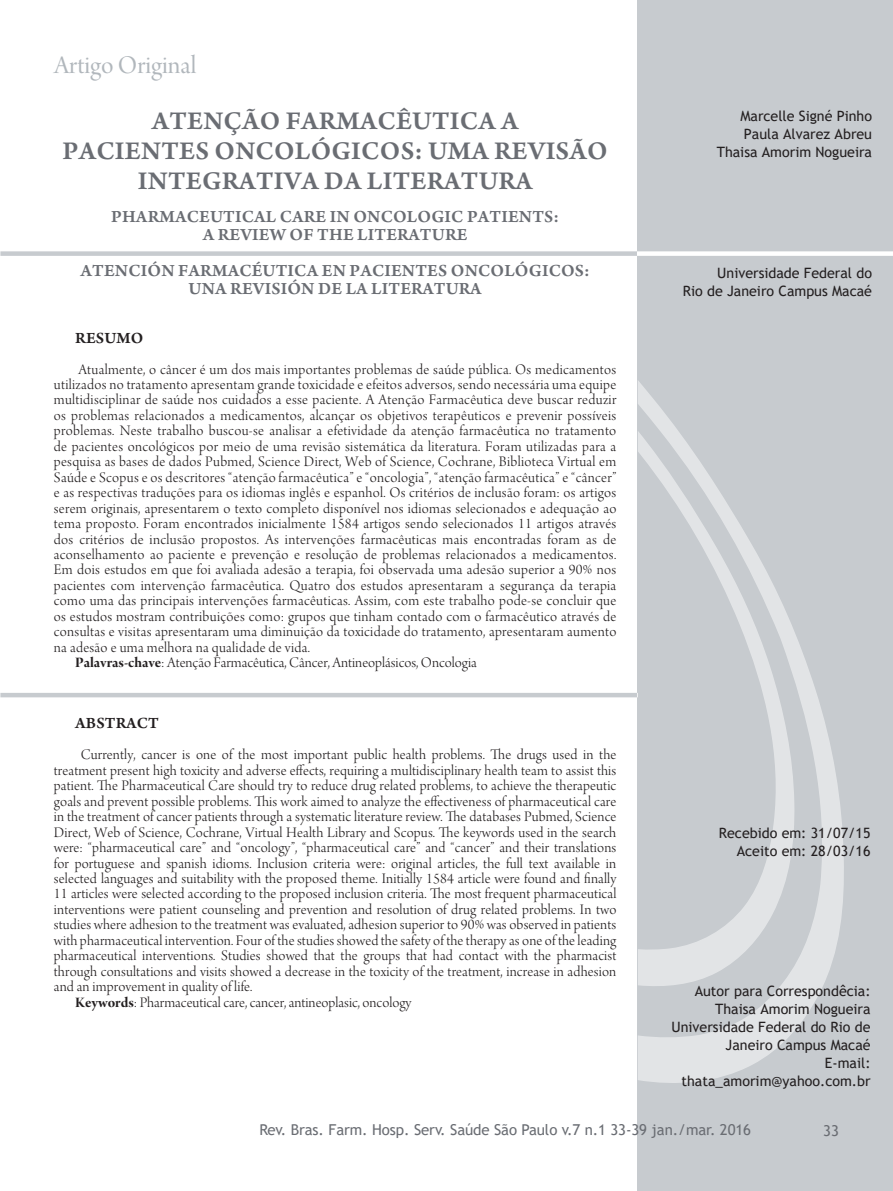
<style>
.page{position:relative;width:893px;height:1191px;background:#fff}
.page>*{position:absolute;margin:0;border:0;box-sizing:border-box;transform-origin:0 0}
.t1{font:27px/30px "Arno Pro Smbd Sm Text";letter-spacing:.01em;color:#6a6d73;text-align:center}
.t2{font:27px "Arno Pro Display";color:#b1b7bc}
.t3{font:18px/18px "Arno Pro Smbd Sm Text";letter-spacing:.01em;color:#6a6d73;text-align:center}
.t4{font:16.5px "Arno Pro Smbd Sm Text";letter-spacing:.01em;color:#231f20}
.t5{font:15.45px "Arno Pro Light Display";letter-spacing:.02em;color:#231f20}
.t6{font:15.45px "Arno Pro Light Display";color:#231f20}
.t7{font:15px "Trebuchet MS";letter-spacing:-.005em;color:#6a6d73}
.t8{font:14.25px/18px "Trebuchet MS";color:#231f20;text-align:right}
.s1{font-family:"Arno Pro Bold Display"}
</style>
<div class="page">
<div style="left:637px;top:0;width:255px;height:1191px;background:#c7cbcf"></div>
<svg style="left:638px;top:381px;width:206px;height:702px"></svg>
<svg style="left:637px;top:431px;width:158px;height:557px"></svg>
<hr style="left:0;top:693px;width:637px;height:4px;background:#c7cbcf">
<svg style="left:0;top:251px;width:892px;height:5px;background:#d9dbde"></svg>
<h1 class="t2" style="left:54px;top:50px;width:144px">Artigo Original</h1>
<h1 class="t1" style="left:63px;top:107px;width:546px">ATENÇÃO FARMACÊUTICA A<br>PACIENTES ONCOLÓGICOS: UMA REVISÃO<br>INTEGRATIVA DA LITERATURA</h1>
<p class="t3" style="left:111px;top:209px;width:449px">PHARMACEUTICAL CARE IN ONCOLOGIC PATIENTS:<br>A REVIEW OF THE LITERATURE</p>
<p class="t3" style="left:81px;top:263px;width:510px">ATENCIÓN FARMACÉUTICA EN PACIENTES ONCOLÓGICOS:<br>UNA REVISIÓN DE LA LITERATURA</p>
<p class="t4" style="left:75px;top:328px;width:70px">RESUMO</p>
<p class="t5" style="left:78px;top:361px;width:539px">Atualmente, o câncer é um dos mais importantes problemas de saúde pública. Os medicamentos</p>
<p class="t5" style="left:54px;top:376px;width:564px">utilizados no tratamento apresentam grande toxicidade e efeitos adversos, sendo necessária uma equipe</p>
<p class="t5" style="left:54px;top:391px;width:564px">multidisciplinar de saúde nos cuidados a esse paciente. A Atenção Farmacêutica deve buscar reduzir</p>
<p class="t5" style="left:54px;top:407px;width:564px">os problemas relacionados a medicamentos, alcançar os objetivos terapêuticos e prevenir possíveis</p>
<p class="t5" style="left:54px;top:422px;width:564px">problemas. Neste trabalho buscou-se analisar a efetividade da atenção farmacêutica no tratamento</p>
<p class="t5" style="left:54px;top:438px;width:564px">de pacientes oncológicos por meio de uma revisão sistemática da literatura. Foram utilizadas para a</p>
<p class="t5" style="left:54px;top:453px;width:564px">pesquisa as bases de dados Pubmed, Science Direct, Web of Science, Cochrane, Biblioteca Virtual em</p>
<p class="t5" style="left:54px;top:469px;width:564px">Saúde e Scopus e os descritores “atenção farmacêutica” e “oncologia”, “atenção farmacêutica” e “câncer”</p>
<p class="t5" style="left:54px;top:484px;width:564px">e as respectivas traduções para os idiomas inglês e espanhol. Os critérios de inclusão foram: os artigos</p>
<p class="t5" style="left:54px;top:500px;width:564px">serem originais, apresentarem o texto completo disponível nos idiomas selecionados e adequação ao</p>
<p class="t5" style="left:54px;top:515px;width:564px">tema proposto. Foram encontrados inicialmente 1584 artigos sendo selecionados 11 artigos através</p>
<p class="t5" style="left:54px;top:531px;width:564px">dos critérios de inclusão propostos. As intervenções farmacêuticas mais encontradas foram as de</p>
<p class="t5" style="left:54px;top:546px;width:564px">aconselhamento ao paciente e prevenção e resolução de problemas relacionados a medicamentos.</p>
<p class="t5" style="left:54px;top:561px;width:564px">Em dois estudos em que foi avaliada adesão a terapia, foi observada uma adesão superior a 90% nos</p>
<p class="t5" style="left:54px;top:577px;width:564px">pacientes com intervenção farmacêutica. Quatro dos estudos apresentaram a segurança da terapia</p>
<p class="t5" style="left:54px;top:592px;width:564px">como uma das principais intervenções farmacêuticas. Assim, com este trabalho pode-se concluir que</p>
<p class="t5" style="left:54px;top:608px;width:564px">os estudos mostram contribuições como: grupos que tinham contado com o farmacêutico através de</p>
<p class="t5" style="left:54px;top:623px;width:564px">consultas e visitas apresentaram uma diminuição da toxicidade do tratamento, apresentaram aumento</p>
<p class="t5" style="left:54px;top:639px;width:258px">na adesão e uma melhora na qualidade de vida.</p>
<p class="t6" style="left:75px;top:654px;width:403px"><span class="s1">Palavras-chave</span>: Atenção Farmacêutica, Câncer, Antineoplásicos, Oncologia</p>
<p class="t4" style="left:75px;top:714px;width:85px">ABSTRACT</p>
<p class="t5" style="left:81px;top:746px;width:537px">Currently, cancer is one of the most important public health problems. The drugs used in the</p>
<p class="t5" style="left:54px;top:762px;width:564px">treatment present high toxicity and adverse effects, requiring a multidisciplinary health team to assist this</p>
<p class="t5" style="left:54px;top:777px;width:564px">patient. The Pharmaceutical Care should try to reduce drug related problems, to achieve the therapeutic</p>
<p class="t5" style="left:54px;top:793px;width:564px">goals and prevent possible problems. This work aimed to analyze the effectiveness of pharmaceutical care</p>
<p class="t5" style="left:54px;top:808px;width:564px">in the treatment of cancer patients through a systematic literature review. The databases Pubmed, Science</p>
<p class="t5" style="left:54px;top:824px;width:564px">Direct, Web of Science, Cochrane, Virtual Health Library and Scopus. The keywords used in the search</p>
<p class="t5" style="left:54px;top:839px;width:564px">were: “pharmaceutical care” and “oncology”, “pharmaceutical care” and “cancer” and their translations</p>
<p class="t5" style="left:54px;top:855px;width:564px">for portuguese and spanish idioms. Inclusion criteria were: original articles, the full text available in</p>
<p class="t5" style="left:54px;top:870px;width:564px">selected languages and suitability with the proposed theme. Initially 1584 article were found and finally</p>
<p class="t5" style="left:54px;top:885px;width:564px">11 articles were selected according to the proposed inclusion criteria. The most frequent pharmaceutical</p>
<p class="t5" style="left:54px;top:901px;width:564px">interventions were patient counseling and prevention and resolution of drug related problems. In two</p>
<p class="t5" style="left:54px;top:916px;width:564px">studies where adhesion to the treatment was evaluated, adhesion superior to 90% was observed in patients</p>
<p class="t5" style="left:54px;top:932px;width:564px">with pharmaceutical intervention. Four of the studies showed the safety of the therapy as one of the leading</p>
<p class="t5" style="left:54px;top:947px;width:564px">pharmaceutical interventions. Studies showed that the groups that had contact with the pharmacist</p>
<p class="t5" style="left:54px;top:963px;width:564px">through consultations and visits showed a decrease in the toxicity of the treatment, increase in adhesion</p>
<p class="t5" style="left:54px;top:978px;width:200px">and an improvement in quality of life.</p>
<p class="t6" style="left:75px;top:994px;width:338px"><span class="s1">Keywords</span>: Pharmaceutical care, cancer, antineoplasic, oncology</p>
<p class="t8" style="left:716px;top:107px;width:157px">Marcelle Signé Pinho<br>Paula Alvarez Abreu<br>Thaisa Amorim Nogueira</p>
<p class="t8" style="left:682px;top:264px;width:191px">Universidade Federal do<br>Rio de Janeiro Campus Macaé</p>
<p class="t8" style="left:718px;top:824px;width:153px">Recebido em: 31/07/15<br>Aceito em: 28/03/16</p>
<p class="t8" style="left:671px;top:981px;width:201px">Autor para Correspondêcia:<br>Thaisa Amorim Nogueira<br>Universidade Federal do Rio de<br>Janeiro Campus Macaé<br>E-mail: thata_amorim@yahoo.com.br</p>
<p class="t7" style="left:259px;top:1120px;width:493px">Rev. Bras. Farm. Hosp. Serv. Saúde São Paulo v.7 n.1 33-39 jan./mar. 2016</p>
<p class="t7" style="left:823px;top:1121px;width:17px">33</p>
</div>
